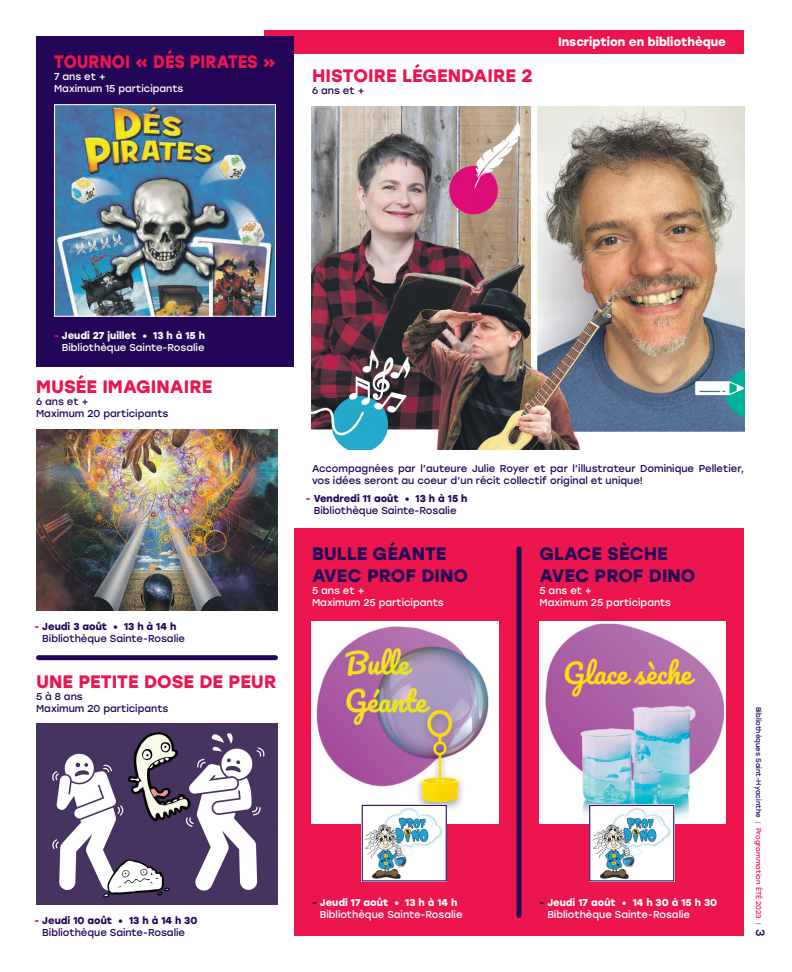
<style>
.page{position:relative;width:792px;height:972px;background:#fff}
.page>*{position:absolute;margin:0;border:0;box-sizing:border-box;transform-origin:0 0}
.t1{font:700 18px "Stolzl";color:#ed154e}
.t2{font:700 18px/21.6px "Stolzl";color:#230658}
.t3{font:700 18px "Stolzl";color:#ed154e;scale:.9 1}
.t4{font:700 12px "Stolzl";color:#fff}
.t5{font:10px/12px "Stolzl";color:#230658}
.t6{font:10px/12px "Stolzl";color:#fff}
.t7{font:7px "Stolzl";color:#230658}
.s1{font-weight:700;color:#ed154e}
.s2{font-weight:700}
.s3{font-weight:700;color:#230658}
.s4{font-weight:300}
.s5{color:#ed154e}
.s6{font-size:12px}
</style>
<div class="page">
<div style="left:264px;top:30px;width:480px;height:24px;background:#ed154e"></div>
<div style="left:36px;top:36px;width:258px;height:330px;background:#230658"></div>
<div style="left:294px;top:528px;width:450px;height:408px;background:#ed154e"></div>
<div style="left:38px;top:655px;width:237px;height:5px;background:#230658"></div>
<div style="left:516px;top:549px;width:6px;height:367px;background:#230658"></div>
<img style="left:56px;top:106px;width:218px;height:209px">
<div style="left:54px;top:104px;width:222px;height:213px;border:1px solid #fff"></div>
<img style="left:315px;top:625px;width:180px;height:196px">
<div style="left:312px;top:622px;width:186px;height:202px;border:2px solid #fff"></div>
<img style="left:542px;top:625px;width:181px;height:196px">
<div style="left:539px;top:622px;width:187px;height:202px;border:2px solid #fff"></div>
<img style="left:364px;top:807px;width:81px;height:72px">
<div style="left:362px;top:805px;width:85px;height:76px;border:1px solid #230658"></div>
<img style="left:591px;top:807px;width:81px;height:72px">
<div style="left:589px;top:805px;width:85px;height:76px;border:1px solid #230658"></div>
<img style="left:36px;top:724px;width:242px;height:181px">
<img style="left:312px;top:106px;width:432px;height:343px">
<img style="left:36px;top:429px;width:242px;height:182px">
<h1 class="t3" style="left:54px;top:49px;width:248px">TOURNOI « DÉS PIRATES »</h1>
<p class="t6" style="left:54px;top:70px;width:131px">7 ans et +<br>Maximum 15 participants</p>
<h1 class="t1" style="left:312px;top:63px;width:222px">HISTOIRE LÉGENDAIRE 2</h1>
<p class="t5" style="left:312px;top:84px;width:54px">6 ans et +</p>
<p class="t4" style="left:558px;top:34px;width:169px">Inscription en bibliothèque</p>
<p class="t6" style="left:54px;top:329px;width:153px;text-align:right"><span class="s1">-</span> <span class="s2">Jeudi 27 juillet • 13 h à 15 h<br></span>Bibliothèque Sainte-Rosalie</p>
<h1 class="t1" style="left:36px;top:374px;width:178px">MUSÉE IMAGINAIRE</h1>
<p class="t5" style="left:36px;top:395px;width:134px">6 ans et +<br>Maximum 20 participants</p>
<p class="t5" style="left:42px;top:620px;width:144px;text-indent:-8px"><span class="s1">-</span> <span class="s2">Jeudi 3 août • 13 h à 14 h<br></span>Bibliothèque Sainte-Rosalie</p>
<h1 class="t1" style="left:36px;top:668px;width:242px">UNE PETITE DOSE DE PEUR</h1>
<p class="t5" style="left:36px;top:690px;width:134px">5 à 8 ans<br>Maximum 20 participants</p>
<p class="t5" style="left:34px;top:914px;width:164px;text-align:center"><span class="s1">-</span> <span class="s2">Jeudi 10 août • 13 h à 14 h 30<br></span>Bibliothèque Sainte-Rosalie</p>
<p class="t5" style="left:312px;top:462px;width:434px">Accompagnées par l’auteure Julie Royer et par l’illustrateur Dominique Pelletier, vos idées seront au coeur d’un récit collectif original et unique!</p>
<p class="t5" style="left:306px;top:492px;width:163px;text-align:center"><span class="s1">-</span> <span class="s2">Vendredi 11 août • 13 h à 15 h<br></span>Bibliothèque Sainte-Rosalie</p>
<h1 class="t2" style="left:312px;top:542px;width:158px">BULLE GÉANTE<br>AVEC PROF DINO</h1>
<p class="t6" style="left:312px;top:584px;width:133px">5 ans et +<br>Maximum 25 participants</p>
<h1 class="t2" style="left:540px;top:542px;width:158px">GLACE SÈCHE<br>AVEC PROF DINO</h1>
<p class="t6" style="left:540px;top:584px;width:133px">5 ans et +<br>Maximum 25 participants</p>
<p class="t6" style="left:320px;top:896px;width:144px;text-indent:-8px"><span class="s3">-</span> <span class="s2">Jeudi 17 août • 13 h à 14 h<br></span>Bibliothèque Sainte-Rosalie</p>
<p class="t6" style="left:547px;top:896px;width:171px;text-indent:-8px"><span class="s3">-</span> <span class="s2">Jeudi 17 août • 14 h 30 à 15 h 30<br></span>Bibliothèque Sainte-Rosalie</p>
<p class="t7" style="left:763px;top:707px;width:231px;rotate:90deg">Bibliothèques Saint-Hyacinthe <span class="s4">|</span> <span class="s5">Programmation ÉTÉ 2023</span> <span class="s4">|</span> <span class="s6">3</span></p>
</div>
